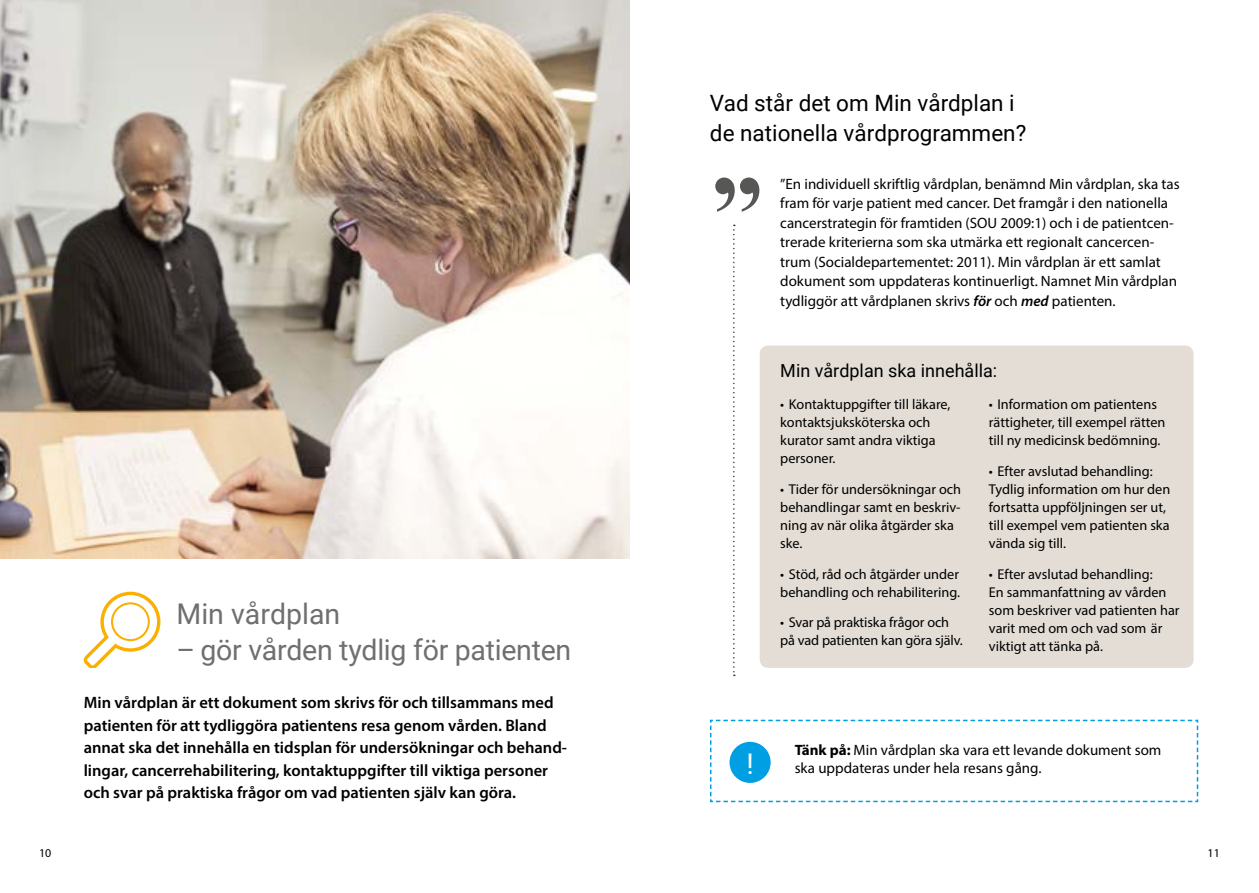
<style>
.page{position:relative;width:1259px;height:893px;background:#fff}
.page>*{position:absolute;margin:0;border:0;box-sizing:border-box;transform-origin:0 0}
.t1{font:700 105px "Times New Roman";color:#575756}
.t2{font:28.5px "Roboto";letter-spacing:-.01em;color:#706f6f}
.t3{font:28.5px "Roboto";color:#fff}
.t4{font:22.5px/30px "Roboto";color:#000}
.t5{font:18px "Roboto";color:#000}
.t6{font:600 16.5px/22.5px "Myriad Pro";color:#000}
.t7{font:15px/19.5px "Myriad Pro";color:#000}
.t8{font:14.25px/18px "Myriad Pro";color:#000}
.t9{font:12px "Myriad Pro";color:#000}
.s1{font-weight:600;font-style:italic}
.s2{font-weight:700}
</style>
<div class="page">
<img style="left:0;top:0;width:629px;height:558px">
<svg style="left:84px;top:592px;width:76px;height:76px"></svg>
<svg style="left:733px;top:225px;width:2px;height:451px"></svg>
<div style="left:759px;top:345px;width:434px;height:323px;background:#e3ddd5;border-radius:9px"></div>
<svg style="left:710px;top:719px;width:489px;height:84px"></svg>
<h3 class="t4" style="left:710px;top:87px;width:318px">Vad står det om Min vårdplan i de nationella vårdprogrammen?</h3>
<p class="t7" style="left:780px;top:174px;width:401px">”En individuell skriftlig vårdplan, benämnd Min vårdplan, ska tas fram för varje patient med cancer. Det framgår i den nationella cancerstrategin för framtiden (SOU 2009:1) och i de patientcen&shy;trerade kriterierna som ska utmärka ett regionalt cancercen&shy;trum (Socialdepartementet: 2011). Min vårdplan är ett samlat dokument som uppdateras kontinuerligt. Namnet Min vårdplan tydliggör att vårdplanen skrivs <span class="s1">för</span> och <span class="s1">med</span> patienten.</p>
<h1 class="t1" style="left:711px;top:141px;width:54px">”</h1>
<h2 class="t2" style="left:176px;top:594px;width:165px">Min vårdplan</h2>
<h2 class="t2" style="left:176px;top:630px;width:396px">– gör vården tydlig för patienten</h2>
<p class="t6" style="left:84px;top:691px;width:485px">Min vårdplan är ett dokument som skrivs för och tillsammans med patienten för att tydliggöra patientens resa genom vården. Bland annat ska det innehålla en tidsplan för undersökningar och behand&shy;lingar, cancerrehabilitering, kontaktuppgifter till viktiga personer och svar på praktiska frågor om vad patienten själv kan göra.</p>
<p class="t5" style="left:780px;top:358px;width:218px">Min vårdplan ska innehålla:</p>
<p class="t8" style="left:780px;top:395px;width:172px">• Kontaktuppgifter till läkare, kontaktsjuksköterska och kurator samt andra viktiga personer.</p>
<p class="t8" style="left:780px;top:480px;width:182px">• Tider för undersökningar och behandlingar samt en beskriv&shy;ning av när olika åtgärder ska ske.</p>
<p class="t8" style="left:780px;top:565px;width:181px">• Stöd, råd och åtgärder under behandling och rehabilitering.</p>
<p class="t8" style="left:780px;top:613px;width:184px">• Svar på praktiska frågor och på vad patienten kan göra själv.</p>
<p class="t8" style="left:989px;top:395px;width:178px">• Information om patientens rättigheter, till exempel rätten till ny medicinsk bedömning.</p>
<p class="t8" style="left:989px;top:462px;width:183px">• Efter avslutad behandling:<br>Tydlig information om hur den fortsatta uppföljningen ser ut, till exempel vem patienten ska vända sig till.</p>
<p class="t8" style="left:989px;top:565px;width:192px">• Efter avslutad behandling:<br>En sammanfattning av vården som beskriver vad patienten har varit med om och vad som är viktigt att tänka på.</p>
<p class="t7" style="left:794px;top:740px;width:368px"><span class="s2">Tänk på:</span> Min vårdplan ska vara ett levande dokument som</p>
<h2 class="t3" style="left:746px;top:743px;width:9px">!</h2>
<p class="t7" style="left:794px;top:758px;width:248px">ska uppdateras under hela resans gång.</p>
<p class="t9" style="left:39px;top:846px;width:14px">10</p>
<p class="t9" style="left:1207px;top:846px;width:14px">11</p>
</div>
